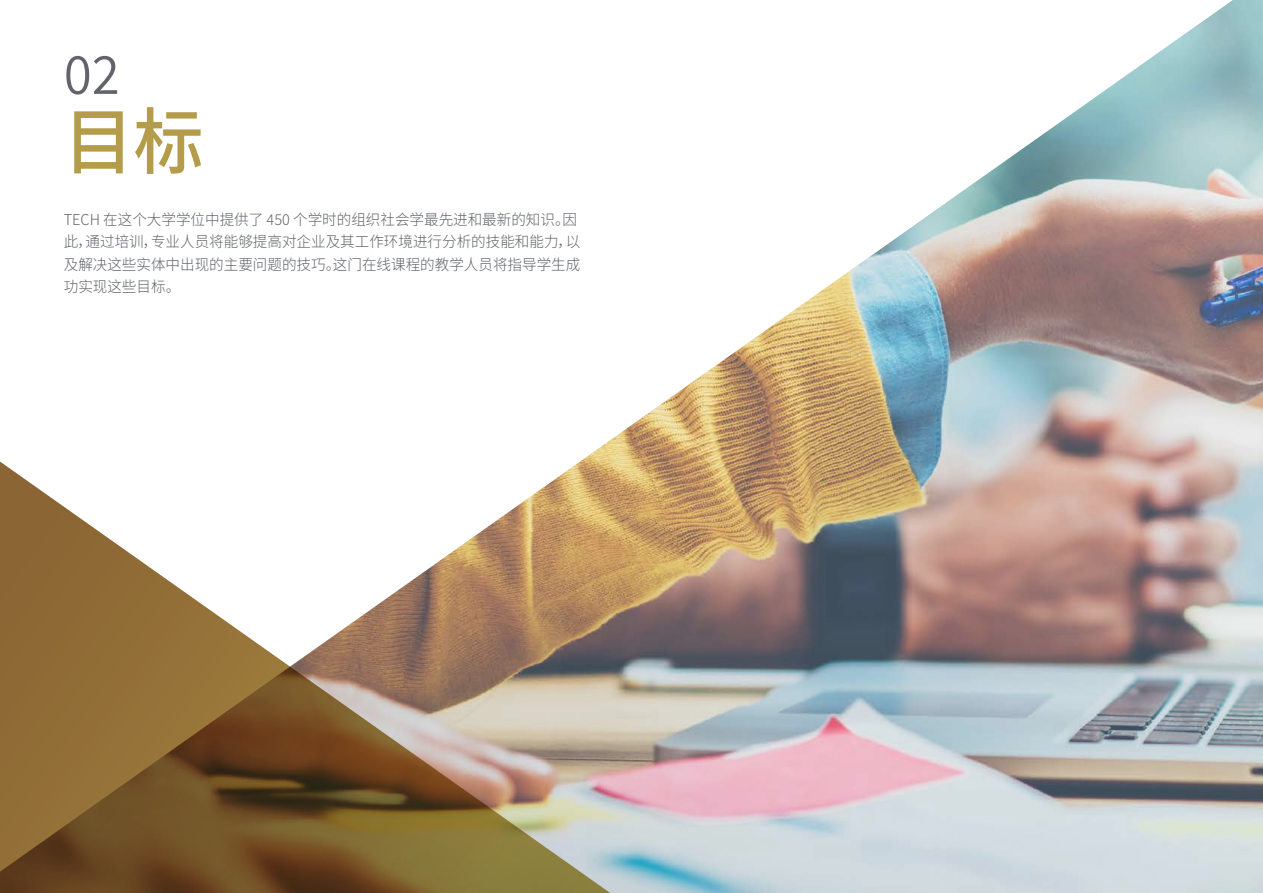
<style>
.page{position:relative;width:1263px;height:893px;background:#fff}
.page>*{position:absolute;margin:0;border:0;box-sizing:border-box;transform-origin:0 0}
.t1{font:500 72px "Source Han Sans CN";color:#b49c4b}
.t2{font:52.5px "Source Han Sans CN";color:#61646a}
.t3{font:300 15px/22.5px "Source Han Sans CN";color:#61646a}
</style>
<div class="page">
<img style="left:602px;top:0;width:661px;height:893px">
<svg style="left:0;top:446px;width:640px;height:447px"></svg>
<h2 class="t2" style="left:64px;top:45px;width:57px">02</h2>
<h1 class="t1" style="left:64px;top:101px;width:141px">目标</h1>
<p class="t3" style="left:64px;top:208px;width:518px">TECH 在这个大学学位中提供了 450 个学时的组织社会学最先进和最新的知识。因此，通过培训，专业人员将能够提高对企业及其工作环境进行分析的技能和能力，以及解决这些实体中出现的主要问题的技巧。这门在线课程的教学人员将指导学生成功实现这些目标。</p>
</div>
